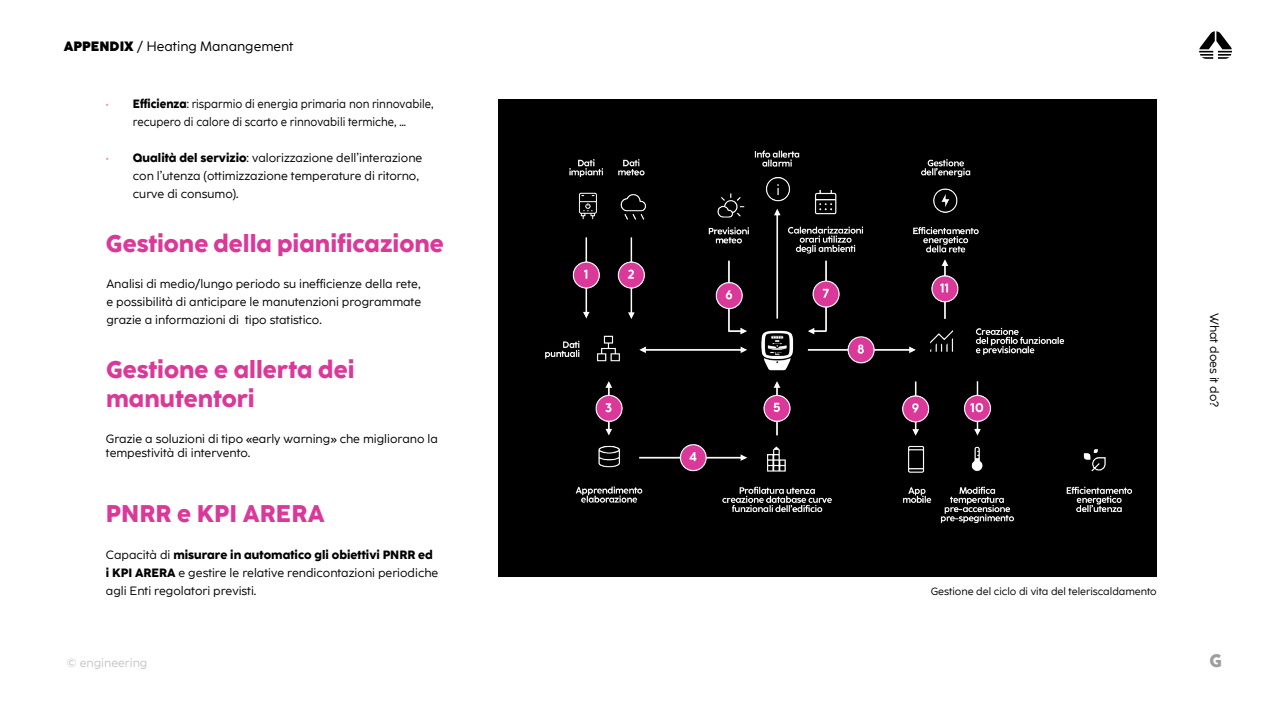
<style>
.page{position:relative;width:1263px;height:711px;background:#fff}
.page>*{position:absolute;margin:0;border:0;box-sizing:border-box;transform-origin:0 0}
.t1{font:800 24px/28.8px "Coco Eng";color:#db3999}
.t2{font:800 18px "Coco Eng";color:#9d9d9c}
.t3{font:13.5px "Coco Eng";color:#000}
.t4{font:12px/18px "Coco Eng";color:#000}
.t5{font:12px/18px "Coco Eng";color:#000;text-align:center;scale:.93 1}
.t6{font:12px "Coco Eng";color:#c6c6c6}
.t7{font:10.5px "Coco Eng";letter-spacing:-.005em;color:#000}
.s1{font-weight:800}
.s2{color:#eb8ec3}
</style>
<div class="page">
<div style="left:498px;top:99px;width:659px;height:477px;background:#000"></div>
<img style="left:545px;top:150px;width:588px;height:374px">
<svg style="left:1199px;top:31px;width:33px;height:28px"></svg>
<p class="t3" style="left:64px;top:38px;width:231px"><span class="s1">APPENDIX</span> / Heating Manangement</p>
<p class="t5" style="left:106px;top:94px;width:354px"><span class="s2">•</span> <span class="s1">Efficienza</span>: risparmio di energia primaria non rinnovabile, recupero di calore di scarto e rinnovabili termiche, …</p>
<p class="t4" style="left:133px;top:148px;width:291px;text-indent:-27px"><span class="s2">•</span> <span class="s1">Qualità del servizio</span>: valorizzazione dell’interazione con l’utenza (ottimizzazione temperature di ritorno, curve di consumo).</p>
<h1 class="t1" style="left:106px;top:228px;width:339px">Gestione della pianificazione</h1>
<p class="t4" style="left:106px;top:274px;width:316px;text-align:justify">Analisi di medio/lungo periodo su inefficienze della rete, e possibilità di anticipare le manutenzioni programmate grazie a informazioni di tipo statistico.</p>
<h1 class="t1" style="left:106px;top:354px;width:250px">Gestione e allerta dei manutentori</h1>
<p class="t4" style="left:106px;top:430px;width:333px;line-height:14.4px">Grazie a soluzioni di tipo «early warning» che migliorano la tempestività di intervento.</p>
<h1 class="t1" style="left:106px;top:498px;width:221px">PNRR e KPI ARERA</h1>
<p class="t4" style="left:106px;top:544px;width:334px">Capacità di <span class="s1">misurare in automatico gli obiettivi PNRR ed i KPI ARERA</span> e gestire le relative rendicontazioni periodiche agli Enti regolatori previsti.</p>
<p class="t6" style="left:67px;top:654px;width:82px">© engineering</p>
<p class="t4" style="left:1224px;top:313px;width:96px;rotate:90deg">What does it do?</p>
<p class="t7" style="left:931px;top:584px;width:227px">Gestione del ciclo di vita del teleriscaldamento</p>
<h2 class="t2" style="left:1209px;top:647px;width:14px">G</h2>
</div>
